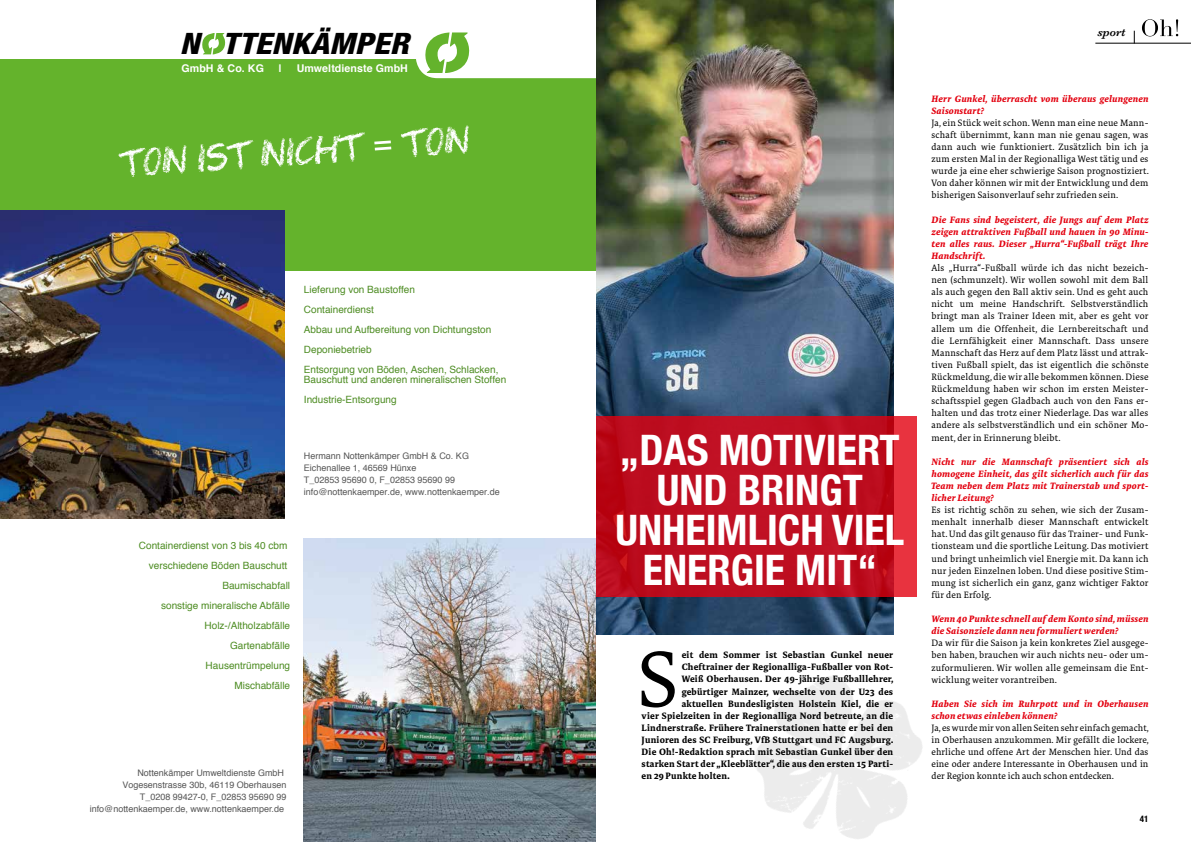
<style>
.page{position:relative;width:1191px;height:842px;background:#fff}
.page>*{position:absolute;margin:0;border:0;box-sizing:border-box;transform-origin:0 0}
.t1{font:81.7px "Tundra Pro";color:#000}
.t2{font:700 condensed 42px/40px "Helvetica Neue";color:#fff;text-align:center}
.t3{font:italic 800 condensed 29.6px "Helvetica Neue";color:#000;scale:1.12 1}
.t4{font:italic 600 12px "Baskerville";color:#000}
.t5{font:700 10.6px "Helvetica";letter-spacing:.005em;color:#fff}
.t6{font:10px/20px "Helvetica";color:#4d8c22}
.t7{font:9.5px/12.1px "Tundra Pro";letter-spacing:.02em;color:#000;text-align:justify}
.t8{font:italic 700 9.5px/12.1px "Tundra Pro";letter-spacing:.02em;color:#e3000f}
.t9{font:700 9.5px "Tundra Pro";letter-spacing:.02em;color:#000}
.t10{font:9px/12px "Helvetica";color:#565656}
.t11{font:700 condensed 9px "Helvetica Neue";color:#000}
</style>
<div class="page">
<img style="left:595px;top:0;width:298px;height:634px">
<svg style="left:595px;top:416px;width:322px;height:181px;background:#c11829"></svg>
<svg style="left:1134px;top:31px;width:1px;height:12px"></svg>
<hr style="left:1095px;top:43px;width:96px;height:1px;background:#000">
<svg style="left:1142px;top:19px;width:36px;height:17px"></svg>
<div style="left:0;top:59px;width:595px;height:212px;background:#64b32c"></div>
<img style="left:0;top:211px;width:284px;height:307px">
<img style="left:304px;top:539px;width:291px;height:303px">
<svg style="left:118px;top:126px;width:351px;height:51px"></svg>
<svg style="left:202px;top:33px;width:24px;height:21px"></svg>
<svg style="left:416px;top:32px;width:179px;height:46px"></svg>
<svg style="left:595px;top:0;width:13px;height:1px"></svg>
<svg style="left:590px;top:840px;width:6px;height:2px"></svg>
<h3 class="t3" style="left:180px;top:26px;width:206px">N TTENKÄMPER</h3>
<p class="t5" style="left:181px;top:60px;width:84px">GmbH &amp; Co. KG</p>
<p class="t5" style="left:279px;top:60px;width:4px">|</p>
<p class="t5" style="left:297px;top:60px;width:113px">Umweltdienste GmbH</p>
<p class="t6" style="left:304px;top:279px;width:196px">Lieferung von Baustoffen<br>Containerdienst<br>Abbau und Aufbereitung von Dichtungston<br>Deponiebetrieb<br>Entsorgung von Böden, Aschen, Schlacken,</p>
<p class="t6" style="left:304px;top:369px;width:204px">Bauschutt und anderen mineralischen Stoffen<br>Industrie-Entsorgung</p>
<p class="t10" style="left:304px;top:450px;width:197px">Hermann Nottenkämper GmbH &amp; Co. KG Eichenallee 1, 46569 Hünxe<br>T_02853 95690 0, F_02853 95690 99 info@nottenkaemper.de, www.nottenkaemper.de</p>
<p class="t6" style="left:139px;top:536px;width:153px;text-align:right">Containerdienst von 3 bis 40 cbm verschiedene Böden Bauschutt<br>Baumischabfall<br>sonstige mineralische Abfälle<br>Holz-/Altholzabfälle<br>Gartenabfälle<br>Hausentrümpelung<br>Mischabfälle</p>
<p class="t10" style="left:90px;top:767px;width:198px;text-align:right">Nottenkämper Umweltdienste GmbH Vogesenstrasse 30b, 46119 Oberhausen T_0208 99427-0, F_02853 95690 99 info@nottenkaemper.de, www.nottenkaemper.de</p>
<h2 class="t2" style="left:615px;top:428px;width:290px">„DAS MOTIVIERT<br>UND BRINGT<br>UNHEIMLICH VIEL<br>ENERGIE MIT“</h2>
<h1 class="t1" style="left:638px;top:629px;width:41px">S</h1>
<p class="t9" style="left:681px;top:649px;width:213px">eit dem Sommer ist Sebastian Gunkel neuer</p>
<p class="t9" style="left:681px;top:661px;width:213px">Cheftrainer der Regionalliga-Fußballer von Rot-</p>
<p class="t9" style="left:681px;top:673px;width:213px">Weiß Oberhausen. Der 49-jährige Fußballlehrer,</p>
<p class="t9" style="left:681px;top:685px;width:213px">gebürtiger Mainzer, wechselte von der U23 des</p>
<p class="t9" style="left:681px;top:697px;width:213px">aktuellen Bundesligisten Holstein Kiel, die er</p>
<p class="t9" style="left:641px;top:709px;width:253px">vier Spielzeiten in der Regionalliga Nord betreute, an die</p>
<p class="t9" style="left:641px;top:722px;width:253px">Lindnerstraße. Frühere Trainerstationen hatte er bei den</p>
<p class="t9" style="left:641px;top:734px;width:253px">Junioren des SC Freiburg, VfB Stuttgart und FC Augsburg.</p>
<p class="t9" style="left:641px;top:746px;width:253px">Die Oh!-Redaktion sprach mit Sebastian Gunkel über den</p>
<p class="t9" style="left:641px;top:758px;width:253px">starken Start der „Kleeblätter“, die aus den ersten 15 Parti-</p>
<p class="t9" style="left:641px;top:770px;width:90px">en 29 Punkte holten.</p>
<p class="t4" style="left:1097px;top:24px;width:29px">sport</p>
<p class="t8" style="left:931px;top:93px;width:218px">Herr Gunkel, überrascht vom überaus gelungenen<br>Saisonstart?</p>
<p class="t7" style="left:931px;top:117px;width:219px">Ja, ein Stück weit schon. Wenn man eine neue Mann&shy;schaft übernimmt, kann man nie genau sagen, was dann auch wie funktioniert. Zusätzlich bin ich ja zum ersten Mal in der Regionalliga West tätig und es wurde ja eine eher schwierige Saison prognostiziert.<br>Von daher können wir mit der Entwicklung und dem bisherigen Saisonverlauf sehr zufrieden sein.</p>
<p class="t8" style="left:931px;top:214px;width:218px;text-align:justify">Die Fans sind begeistert, die Jungs auf dem Platz zeigen attraktiven Fußball und hauen in 90 Minu&shy;ten alles raus. Dieser „Hurra“-Fußball trägt Ihre Handschrift.</p>
<p class="t7" style="left:931px;top:262px;width:218px">Als „Hurra“-Fußball würde ich das nicht bezeich&shy;nen (schmunzelt). Wir wollen sowohl mit dem Ball als auch gegen den Ball aktiv sein. Und es geht auch nicht um meine Handschrift. Selbstverständlich bringt man als Trainer Ideen mit, aber es geht vor allem um die Offenheit, die Lernbereitschaft und die Lernfähigkeit einer Mannschaft. Dass unsere Mannschaft das Herz auf dem Platz lässt und attrak&shy;tiven Fußball spielt, das ist eigentlich die schönste Rückmeldung, die wir alle bekommen können. Diese Rückmeldung haben wir schon im ersten Meister&shy;schaftsspiel gegen Gladbach auch von den Fans er&shy;halten und das trotz einer Niederlage. Das war alles andere als selbstverständlich und ein schöner Mo&shy;ment, der in Erinnerung bleibt.</p>
<p class="t8" style="left:931px;top:456px;width:218px;text-align:justify">Nicht nur die Mannschaft präsentiert sich als homogene Einheit, das gilt sicherlich auch für das Team neben dem Platz mit Trainerstab und sport&shy;licher Leitung?</p>
<p class="t7" style="left:931px;top:504px;width:218px">Es ist richtig schön zu sehen, wie sich der Zusam&shy;menhalt innerhalb dieser Mannschaft entwickelt hat. Und das gilt genauso für das Trainer- und Funk&shy;tionsteam und die sportliche Leitung. Das motiviert und bringt unheimlich viel Energie mit. Da kann ich nur jeden Einzelnen loben. Und diese positive Stim&shy;mung ist sicherlich ein ganz, ganz wichtiger Faktor für den Erfolg.</p>
<p class="t8" style="left:931px;top:613px;width:218px">Wenn 40 Punkte schnell auf dem Konto sind, müssen die Saisonziele dann neu formuliert werden?</p>
<p class="t7" style="left:931px;top:637px;width:218px">Da wir für die Saison ja kein konkretes Ziel ausgege&shy;ben haben, brauchen wir auch nichts neu- oder um&shy;zuformulieren. Wir wollen alle gemeinsam die Ent&shy;wicklung weiter vorantreiben.</p>
<p class="t8" style="left:931px;top:698px;width:218px">Haben Sie sich im Ruhrpott und in Oberhausen schon etwas einleben können?</p>
<p class="t7" style="left:931px;top:722px;width:219px">Ja, es wurde mir von allen Seiten sehr einfach gemacht, in Oberhausen anzukommen. Mir gefällt die lockere, ehrliche und offene Art der Menschen hier. Und das eine oder andere Interessante in Oberhausen und in der Region konnte ich auch schon entdecken.</p>
<p class="t11" style="left:1139px;top:811px;width:10px">41</p>
</div>
